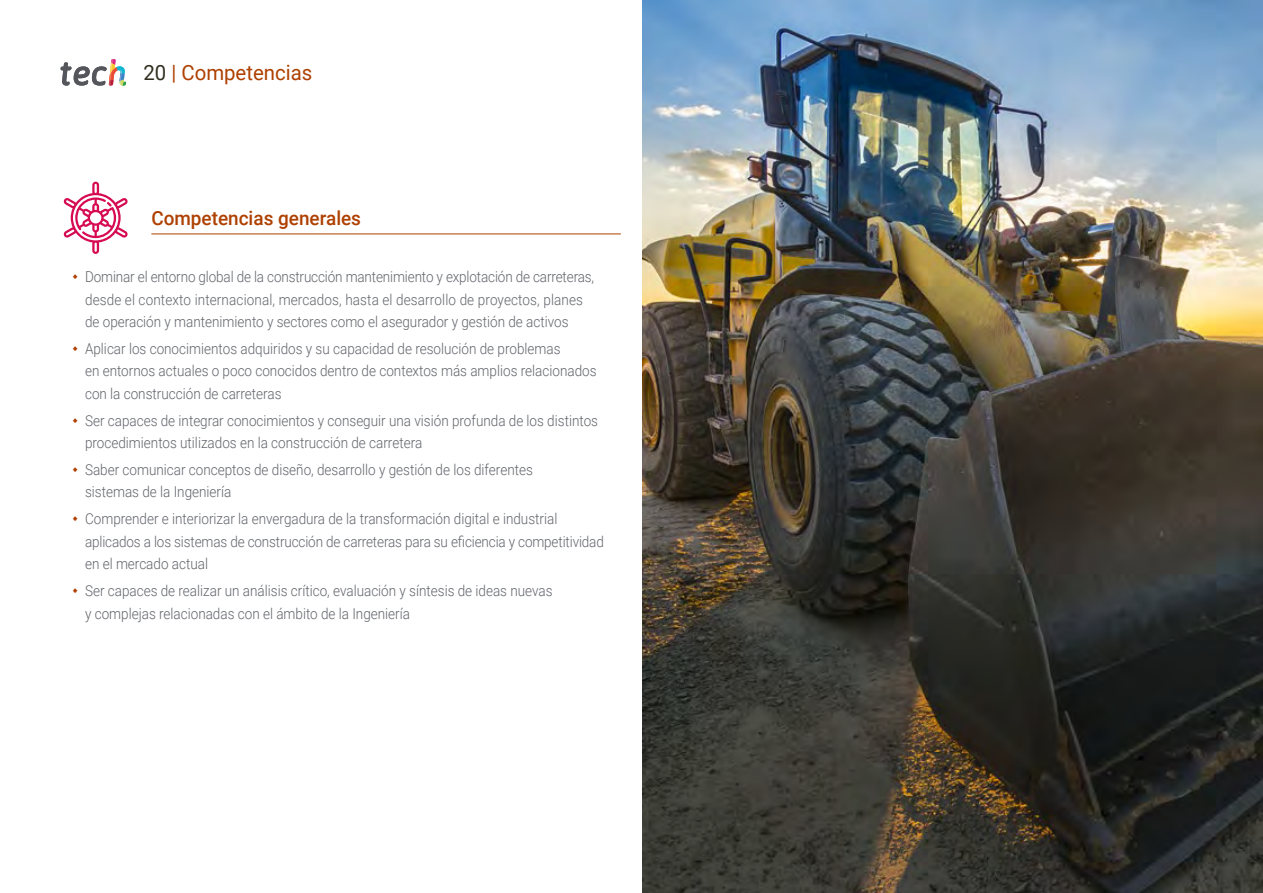
<style>
.page{position:relative;width:1263px;height:893px;background:#fff}
.page>*{position:absolute;margin:0;border:0;box-sizing:border-box;transform-origin:0 0}
.t1{font:21px "Roboto";color:#ae4000}
.t2{font:500 19.5px "Roboto";color:#ae4000}
.t3{font:300 15px/22.5px "Roboto";color:#61646a;scale:.9 1}
.s1{color:#312e20}
</style>
<div class="page">
<hr style="left:151px;top:234px;width:470px;height:1px;background:#ae4000">
<svg style="left:63px;top:182px;width:65px;height:72px"></svg>
<img style="left:642px;top:0;width:621px;height:893px">
<svg style="left:61px;top:59px;width:65px;height:27px"></svg>
<h1 class="t1" style="left:144px;top:57px;width:170px"><span class="s1">20</span> | Competencias</h1>
<h2 class="t2" style="left:151px;top:205px;width:211px">Competencias generales</h2>
<p class="t3" style="left:85px;top:265px;width:567px">Dominar el entorno global de la construcción mantenimiento y explotación de carreteras, desde el contexto internacional, mercados, hasta el desarrollo de proyectos, planes de operación y mantenimiento y sectores como el asegurador y gestión de activos</p>
<p class="t3" style="left:85px;top:337px;width:570px">Aplicar los conocimientos adquiridos y su capacidad de resolución de problemas<br>en entornos actuales o poco conocidos dentro de contextos más amplios relacionados con la construcción de carreteras</p>
<p class="t3" style="left:85px;top:409px;width:571px">Ser capaces de integrar conocimientos y conseguir una visión profunda de los distintos procedimientos utilizados en la construcción de carretera</p>
<p class="t3" style="left:85px;top:458px;width:499px">Saber comunicar conceptos de diseño, desarrollo y gestión de los diferentes sistemas de la Ingeniería</p>
<p class="t3" style="left:85px;top:507px;width:578px">Comprender e interiorizar la envergadura de la transformación digital e industrial aplicados a los sistemas de construcción de carreteras para su eficiencia y competitividad en el mercado actual</p>
<p class="t3" style="left:85px;top:579px;width:521px">Ser capaces de realizar un análisis crítico, evaluación y síntesis de ideas nuevas y complejas relacionadas con el ámbito de la Ingeniería</p>
</div>
